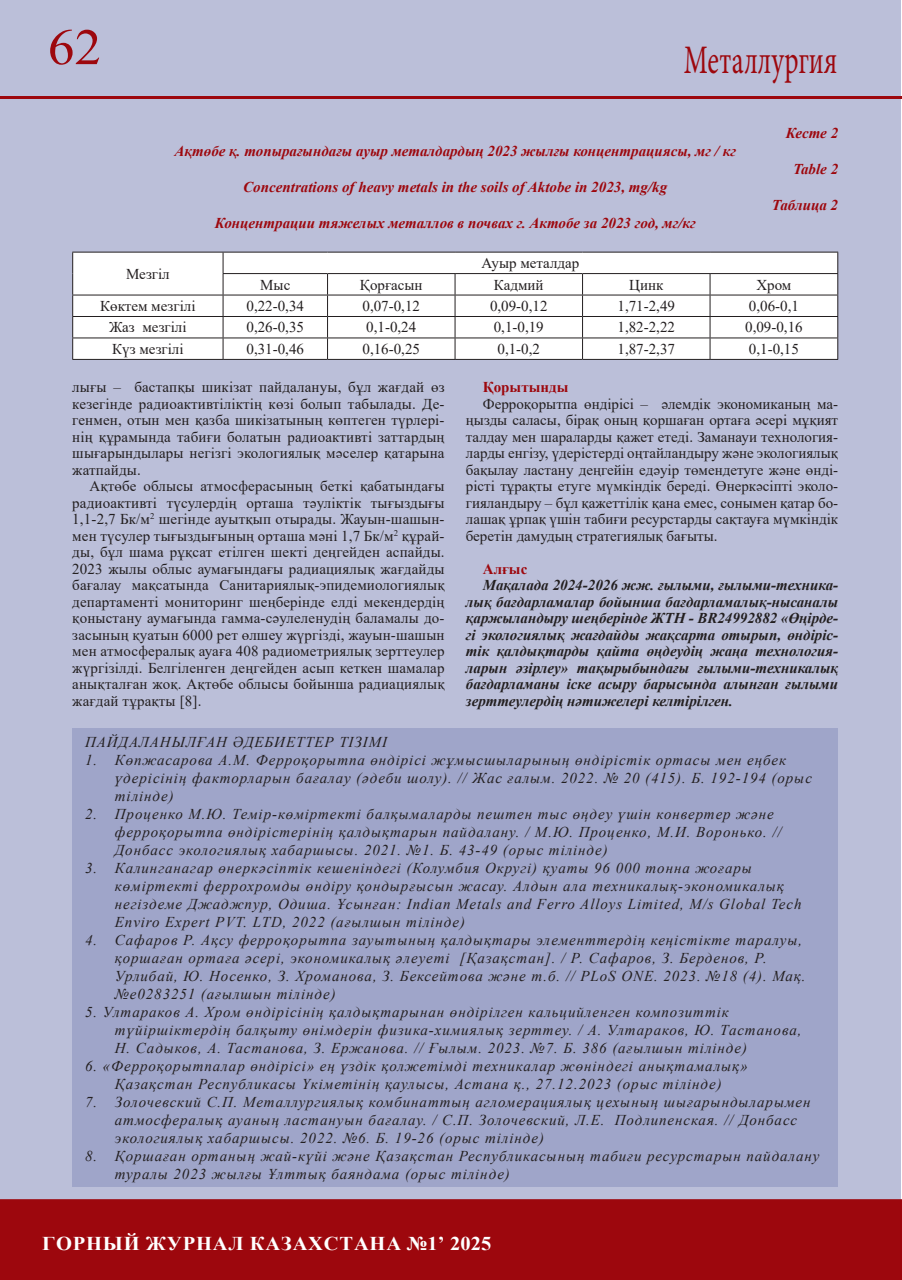
<style>
.page{position:relative;width:902px;height:1280px;background:#fff}
.page>*{position:absolute;margin:0;border:0;box-sizing:border-box;transform-origin:0 0}
.t1{font:51px "Times New Roman";color:#9d070d;scale:1.05 1}
.Рубрика{font:40.5px "Minion Pro";letter-spacing:.01em;color:#9d070d;scale:.67 1}
.t2{font:700 19.5px "Times New Roman";letter-spacing:.04em;color:#fff;scale:1.05 1}
.литература{font:italic 15px/18px "Times New Roman";letter-spacing:.06em;color:#231f20}
.t3{font:15px/16.5px "Times New Roman";color:#231f20;text-align:justify}
.t4{font:italic 700 15px/16.5px "Times New Roman";color:#231f20;text-align:justify}
.таблица{font:italic 700 15px "Times New Roman";color:#9d070d}
.t5{font:700 15px "Times New Roman";color:#9d070d}
</style>
<div class="page">
<div style="left:1px;top:1px;width:900px;height:1278px;background:#bbbfd9"></div>
<hr style="left:0;top:96px;width:901px;height:3px;background:#9d070d">
<div style="left:0;top:1199px;width:901px;height:81px;background:#9d070d;border:2px solid #9d070d"></div>
<div style="left:73px;top:253px;width:764px;height:106px;background:#fff"></div>
<hr style="left:72px;top:252px;width:151px;height:1px;background:#231f20">
<hr style="left:223px;top:252px;width:104px;height:1px;background:#231f20">
<hr style="left:327px;top:252px;width:128px;height:1px;background:#231f20">
<hr style="left:455px;top:252px;width:127px;height:1px;background:#231f20">
<hr style="left:582px;top:252px;width:128px;height:1px;background:#231f20">
<hr style="left:710px;top:252px;width:128px;height:1px;background:#231f20">
<hr style="left:223px;top:273px;width:104px;height:1px;background:#231f20">
<hr style="left:327px;top:273px;width:128px;height:1px;background:#231f20">
<hr style="left:455px;top:273px;width:127px;height:1px;background:#231f20">
<hr style="left:582px;top:273px;width:128px;height:1px;background:#231f20">
<hr style="left:710px;top:273px;width:128px;height:1px;background:#231f20">
<hr style="left:72px;top:295px;width:151px;height:1px;background:#231f20">
<hr style="left:223px;top:295px;width:104px;height:1px;background:#231f20">
<hr style="left:327px;top:295px;width:128px;height:1px;background:#231f20">
<hr style="left:455px;top:295px;width:127px;height:1px;background:#231f20">
<hr style="left:582px;top:295px;width:128px;height:1px;background:#231f20">
<hr style="left:710px;top:295px;width:128px;height:1px;background:#231f20">
<hr style="left:72px;top:316px;width:151px;height:1px;background:#231f20">
<hr style="left:223px;top:316px;width:104px;height:1px;background:#231f20">
<hr style="left:327px;top:316px;width:128px;height:1px;background:#231f20">
<hr style="left:455px;top:316px;width:127px;height:1px;background:#231f20">
<hr style="left:582px;top:316px;width:128px;height:1px;background:#231f20">
<hr style="left:710px;top:316px;width:128px;height:1px;background:#231f20">
<hr style="left:72px;top:338px;width:151px;height:1px;background:#231f20">
<hr style="left:223px;top:338px;width:104px;height:1px;background:#231f20">
<hr style="left:327px;top:338px;width:128px;height:1px;background:#231f20">
<hr style="left:455px;top:338px;width:127px;height:1px;background:#231f20">
<hr style="left:582px;top:338px;width:128px;height:1px;background:#231f20">
<hr style="left:710px;top:338px;width:128px;height:1px;background:#231f20">
<hr style="left:72px;top:359px;width:151px;height:1px;background:#231f20">
<hr style="left:223px;top:359px;width:104px;height:1px;background:#231f20">
<hr style="left:327px;top:359px;width:128px;height:1px;background:#231f20">
<hr style="left:455px;top:359px;width:127px;height:1px;background:#231f20">
<hr style="left:582px;top:359px;width:128px;height:1px;background:#231f20">
<hr style="left:710px;top:359px;width:128px;height:1px;background:#231f20">
<svg style="left:72px;top:252px;width:1px;height:107px"></svg>
<svg style="left:223px;top:252px;width:1px;height:107px"></svg>
<svg style="left:327px;top:274px;width:1px;height:85px"></svg>
<svg style="left:454px;top:274px;width:1px;height:85px"></svg>
<svg style="left:582px;top:274px;width:1px;height:85px"></svg>
<svg style="left:709px;top:274px;width:1px;height:85px"></svg>
<svg style="left:837px;top:252px;width:1px;height:107px"></svg>
<div style="left:72px;top:728px;width:766px;height:458px;background:#9fa5c9"></div>
<h1 class="t1" style="left:48px;top:11px;width:52px">62</h1>
<p class="Рубрика" style="left:684px;top:33px;width:230px">Металлургия</p>
<p class="таблица" style="left:174px;top:140px;width:563px">Ақтөбе қ. топырағындағы ауыр металдардың 2023 жылғы концентрациясы, мг / кг</p>
<p class="таблица" style="left:243px;top:176px;width:425px">Concentrations of heavy metals in the soils of Aktobe in 2023, mg/kg</p>
<p class="таблица" style="left:215px;top:212px;width:482px">Концентрации тяжелых металлов в почвах г. Актобе за 2023 год, мг/кг</p>
<p class="таблица" style="left:785px;top:122px;width:54px">Кесте 2</p>
<p class="таблица" style="left:793px;top:158px;width:46px">Table 2</p>
<p class="таблица" style="left:771px;top:194px;width:68px">Таблица 2</p>
<p class="t3" style="left:126px;top:265px;width:45px">Мезгіл</p>
<p class="t3" style="left:481px;top:254px;width:99px">Ауыр металдар</p>
<p class="t3" style="left:260px;top:276px;width:32px">Мыс</p>
<p class="t3" style="left:360px;top:276px;width:64px">Қорғасын</p>
<p class="t3" style="left:494px;top:276px;width:51px">Кадмий</p>
<p class="t3" style="left:629px;top:276px;width:36px">Цинк</p>
<p class="t3" style="left:756px;top:276px;width:37px">Хром</p>
<p class="t3" style="left:100px;top:297px;width:97px">Көктем мезгілі</p>
<p class="t3" style="left:246px;top:297px;width:59px">0,22-0,34</p>
<p class="t3" style="left:362px;top:297px;width:59px">0,07-0,12</p>
<p class="t3" style="left:490px;top:297px;width:59px">0,09-0,12</p>
<p class="t3" style="left:617px;top:297px;width:59px">1,71-2,49</p>
<p class="t3" style="left:748px;top:297px;width:51px">0,06-0,1</p>
<p class="t3" style="left:109px;top:319px;width:79px">Жаз мезгілі</p>
<p class="t3" style="left:246px;top:319px;width:59px">0,26-0,35</p>
<p class="t3" style="left:366px;top:319px;width:51px">0,1-0,24</p>
<p class="t3" style="left:493px;top:319px;width:51px">0,1-0,19</p>
<p class="t3" style="left:617px;top:319px;width:59px">1,82-2,22</p>
<p class="t3" style="left:745px;top:319px;width:59px">0,09-0,16</p>
<p class="t3" style="left:112px;top:340px;width:73px">Күз мезгілі</p>
<p class="t3" style="left:246px;top:340px;width:59px">0,31-0,46</p>
<p class="t3" style="left:362px;top:340px;width:59px">0,16-0,25</p>
<p class="t3" style="left:497px;top:340px;width:44px">0,1-0,2</p>
<p class="t3" style="left:617px;top:340px;width:59px">1,87-2,37</p>
<p class="t3" style="left:748px;top:340px;width:51px">0,1-0,15</p>
<p class="t3" style="left:72px;top:379px;width:374px">лығы – бастапқы шикізат пайдалануы, бұл жағдай өз кезегінде радиоактивтіліктің көзі болып табылады. Де&shy;генмен, отын мен қазба шикізатының көптеген түрлері&shy;нің құрамында табиғи болатын радиоактивті заттардың шығарындылары негізгі экологиялық мәселер қатарына жатпайды.</p>
<p class="t3" style="left:72px;top:478px;width:374px;text-indent:17px">Ақтөбе облысы атмосферасының беткі қабатындағы радиоактивті түсулердің орташа тәуліктік тығыздығы 1,1-2,7 Бк/м<sup>2</sup> шегінде ауытқып отырады. Жауын-шашын&shy;мен түсулер тығыздығының орташа мәні 1,7 Бк/м<sup>2</sup> құрай&shy;ды, бұл шама рұқсат етілген шекті деңгейден аспайды.<br>2023 жылы облыс аумағындағы радиациялық жағдайды бағалау мақсатында Санитариялық-эпидемиологиялық департаменті мониторинг шеңберінде елді мекендердің қоныстану аумағында гамма-сәулеленудің баламалы до&shy;засының қуатын 6000 рет өлшеу жүргізді, жауын-шашын мен атмосфералық ауаға 408 радиометриялық зерттеулер жүргізілді. Белгіленген деңгейден асып кеткен шамалар анықталған жоқ. Ақтөбе облысы бойынша радиациялық жағдай тұрақты [8].</p>
<p class="t5" style="left:483px;top:376px;width:87px">Қорытынды</p>
<p class="t3" style="left:466px;top:395px;width:374px;text-indent:17px">Ферроқорытпа өндірісі – әлемдік экономиканың ма&shy;ңызды саласы, бірақ оның қоршаған ортаға әсері мұқият талдау мен шараларды қажет етеді. Заманауи технология&shy;ларды енгізу, үдерістерді оңтайландыру және экологиялық бақылау ластану деңгейін едәуір төмендетуге және өнді&shy;рісті тұрақты етуге мүмкіндік береді. Өнеркәсіпті эколо&shy;гияландыру – бұл қажеттілік қана емес, сонымен қатар бо&shy;лашақ ұрпақ үшін табиғи ресурстарды сақтауға мүмкіндік беретін дамудың стратегиялық бағыты.</p>
<p class="t5" style="left:483px;top:558px;width:46px">Алғыс</p>
<p class="t4" style="left:466px;top:576px;width:374px;text-indent:17px">Мақалада 2024-2026 жж. ғылыми, ғылыми-техника&shy;лық бағдарламалар бойынша бағдарламалық-нысаналы қаржыландыру шеңберінде ЖТН - BR24992882 «Өңірде&shy;гі экологиялық жағдайды жақсарта отырып, өндіріс&shy;тік қалдықтарды қайта өңдеудің жаңа технология&shy;ларын әзірлеу» тақырыбындағы ғылыми-техникалық бағдарламаны іске асыру барысында алынған ғылыми зерттеулердің нәтижелері келтірілген.</p>
<p class="литература" style="left:85px;top:732px;width:303px">ПАЙДАЛАНЫЛҒАН ӘДЕБИЕТТЕР ТІЗІМІ</p>
<p class="литература" style="left:115px;top:750px;width:698px;text-indent:-30px">1. Көпжасарова А.М. Ферроқорытпа өндірісі жұмысшыларының өндірістік ортасы мен еңбек үдерісінің факторларын бағалау (әдеби шолу). // Жас ғалым. 2022. № 20 (415). Б. 192-194 (орыс тілінде)</p>
<p class="литература" style="left:115px;top:804px;width:668px;text-indent:-30px">2. Проценко М.Ю. Темір-көміртекті балқымаларды пештен тыс өңдеу үшін конвертер және ферроқорытпа өндірістерінің қалдықтарын пайдалану. / М.Ю. Проценко, М.И. Воронько. //<br>Донбасс экологиялық хабаршысы. 2021. №1. Б. 43-49 (орыс тілінде)</p>
<p class="литература" style="left:115px;top:858px;width:688px;text-indent:-30px">3. Калинганагар өнеркәсіптік кешеніндегі (Колумбия Округі) қуаты 96 000 тонна жоғары көміртекті феррохромды өндіру қондырғысын жасау. Алдын ала техникалық-экономикалық негіздеме Джаджпур, Одиша. Ұсынған: Indian Metals and Ferro Alloys Limited, M/s Global Tech Enviro Expert PVT. LTD, 2022 (ағылшын тілінде)</p>
<p class="литература" style="left:115px;top:930px;width:692px;text-indent:-30px">4. Сафаров Р. Ақсу ферроқорытпа зауытының қалдықтары элементтердің кеңістікте таралуы, қоршаған ортаға әсері, экономикалық әлеуеті [Қазақстан]. / Р. Сафаров, З. Берденов, Р.<br>Урлибай, Ю. Носенко, З. Хроманова, З. Бексейтова және т.б. // PLoS ONE. 2023. №18 (4). Мақ. №e0283251 (ағылшын тілінде)</p>
<p class="литература" style="left:115px;top:1002px;width:688px;text-indent:-30px">5. Ултараков А. Хром өндірісінің қалдықтарынан өндірілген кальцийленген композиттік түйіршіктердің балқыту өнімдерін физика-химиялық зерттеу. / А. Ултараков, Ю. Тастанова,<br>Н. Садыков, А. Тастанова, З. Ержанова. // Ғылым. 2023. №7. Б. 386 (ағылшын тілінде)</p>
<p class="литература" style="left:85px;top:1056px;width:664px;text-align:center">6. «Ферроқорытпалар өндірісі» ең үздік қолжетімді техникалар жөніндегі анықтамалық»<br>Қазақстан Республикасы Үкіметінің қаулысы, Астана қ., 27.12.2023 (орыс тілінде)</p>
<p class="литература" style="left:115px;top:1092px;width:697px;text-indent:-30px">7. Золочевский С.П. Металлургиялық комбинаттың агломерациялық цехының шығарындыларымен атмосфералық ауаның ластануын бағалау. / С.П. Золочевский, Л.Е. Подлипенская. // Донбасс экологиялық хабаршысы. 2022. №6. Б. 19-26 (орыс тілінде)</p>
<p class="литература" style="left:115px;top:1146px;width:706px;text-indent:-30px">8. Қоршаған ортаның жай-күйі және Қазақстан Республикасының табиғи ресурстарын пайдалану туралы 2023 жылғы Ұлттық баяндама (орыс тілінде)</p>
<h3 class="t2" style="left:42px;top:1229px;width:429px">ГОРНЫЙ ЖУРНАЛ КАЗАХСТАНА №1’ 2025</h3>
</div>
